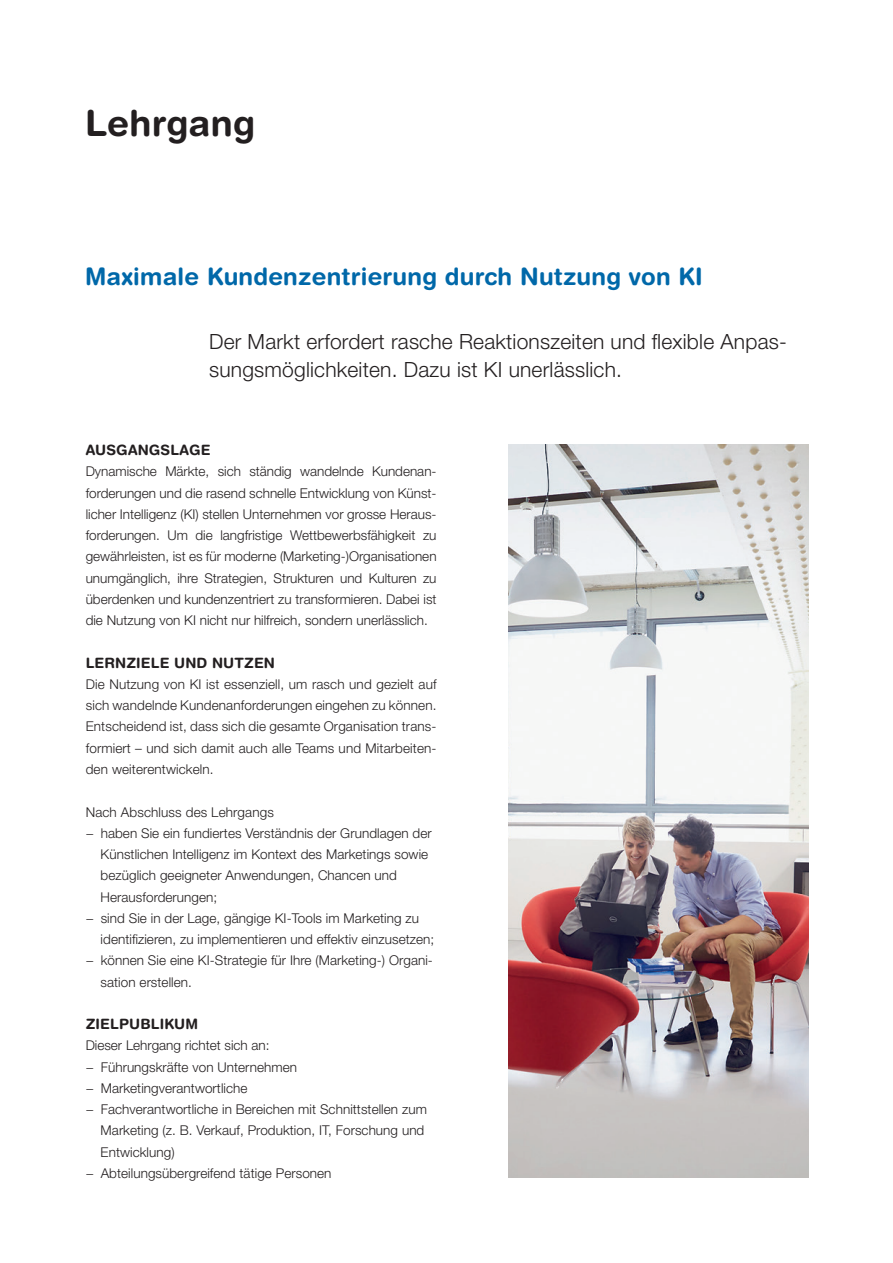
<style>
.page{position:relative;width:893px;height:1263px;background:#fff}
.page>*{position:absolute;margin:0;border:0;box-sizing:border-box;transform-origin:0 0}
.t1{font:700 36px "Helvetica Rounded LT Std";letter-spacing:.005em;color:#231f20}
.t2{font:700 24px "Helvetica Rounded LT Std";letter-spacing:.01em;color:#0068a9}
.t3{font:300 21px/28.5px "Helvetica Neue LT Pro";letter-spacing:.01em;color:#231f20}
.t4{font:700 14.25px "Helvetica Rounded LT Std";letter-spacing:.01em;color:#231f20}
.t5{font:300 13.5px/21.3px "Helvetica Neue LT Pro";letter-spacing:.005em;color:#231f20;text-align:justify}
</style>
<div class="page">
<img style="left:508px;top:445px;width:301px;height:733px">
<h1 class="t1" style="left:85px;top:101px;width:172px">Lehrgang</h1>
<h2 class="t2" style="left:85px;top:262px;width:619px">Maximale Kundenzentrierung durch Nutzung von KI</h2>
<h3 class="t3" style="left:209px;top:327px;width:579px">Der Markt erfordert rasche Reaktionszeiten und flexible Anpas&shy;sungsmöglichkeiten. Dazu ist KI unerlässlich.</h3>
<p class="t4" style="left:86px;top:441px;width:126px">AUSGANGSLAGE</p>
<p class="t5" style="left:86px;top:460px;width:352px">Dynamische Märkte, sich ständig wandelnde Kundenan&shy;forderungen und die rasend schnelle Entwicklung von Künst&shy;licher Intelligenz (KI) stellen Unternehmen vor grosse Heraus&shy;forderungen. Um die langfristige Wettbewerbsfähigkeit zu gewährleisten, ist es für moderne (Marketing-)Organisationen unumgänglich, ihre Strategien, Strukturen und Kulturen zu überdenken und kundenzentriert zu transformieren. Dabei ist die Nutzung von KI nicht nur hilfreich, sondern unerlässlich.</p>
<p class="t4" style="left:86px;top:654px;width:191px">LERNZIELE UND NUTZEN</p>
<p class="t5" style="left:86px;top:673px;width:352px">Die Nutzung von KI ist essenziell, um rasch und gezielt auf sich wandelnde Kundenanforderungen eingehen zu können.<br>Entscheidend ist, dass sich die gesamte Organisation trans&shy;formiert – und sich damit auch alle Teams und Mitarbeiten&shy;den weiterentwickeln.</p>
<p class="t5" style="left:86px;top:801px;width:190px">Nach Abschluss des Lehrgangs</p>
<p class="t5" style="left:86px;top:822px;width:347px">− haben Sie ein fundiertes Verständnis der Grundlagen der</p>
<p class="t5" style="left:101px;top:843px;width:329px">Künstlichen Intelligenz im Kontext des Marketings sowie</p>
<p class="t5" style="left:101px;top:864px;width:298px">bezüglich geeigneter Anwendungen, Chancen und</p>
<p class="t5" style="left:101px;top:886px;width:118px">Herausforderungen;</p>
<p class="t5" style="left:86px;top:907px;width:335px">− sind Sie in der Lage, gängige KI-Tools im Marketing zu</p>
<p class="t5" style="left:101px;top:928px;width:335px">identifizieren, zu implementieren und effektiv einzusetzen;</p>
<p class="t5" style="left:86px;top:949px;width:349px">− können Sie eine KI-Strategie für Ihre (Marketing-) Organi-</p>
<p class="t5" style="left:101px;top:971px;width:93px">sation erstellen.</p>
<p class="t4" style="left:86px;top:1015px;width:114px">ZIELPUBLIKUM</p>
<p class="t5" style="left:86px;top:1035px;width:185px">Dieser Lehrgang richtet sich an:</p>
<p class="t5" style="left:86px;top:1056px;width:213px">− Führungskräfte von Unternehmen</p>
<p class="t5" style="left:86px;top:1077px;width:163px">− Marketingverantwortliche</p>
<p class="t5" style="left:86px;top:1098px;width:343px">− Fachverantwortliche in Bereichen mit Schnittstellen zum</p>
<p class="t5" style="left:101px;top:1120px;width:325px">Marketing (z. B. Verkauf, Produktion, IT, Forschung und</p>
<p class="t5" style="left:101px;top:1141px;width:76px">Entwicklung)</p>
<p class="t5" style="left:86px;top:1162px;width:247px">− Abteilungsübergreifend tätige Personen</p>
</div>
